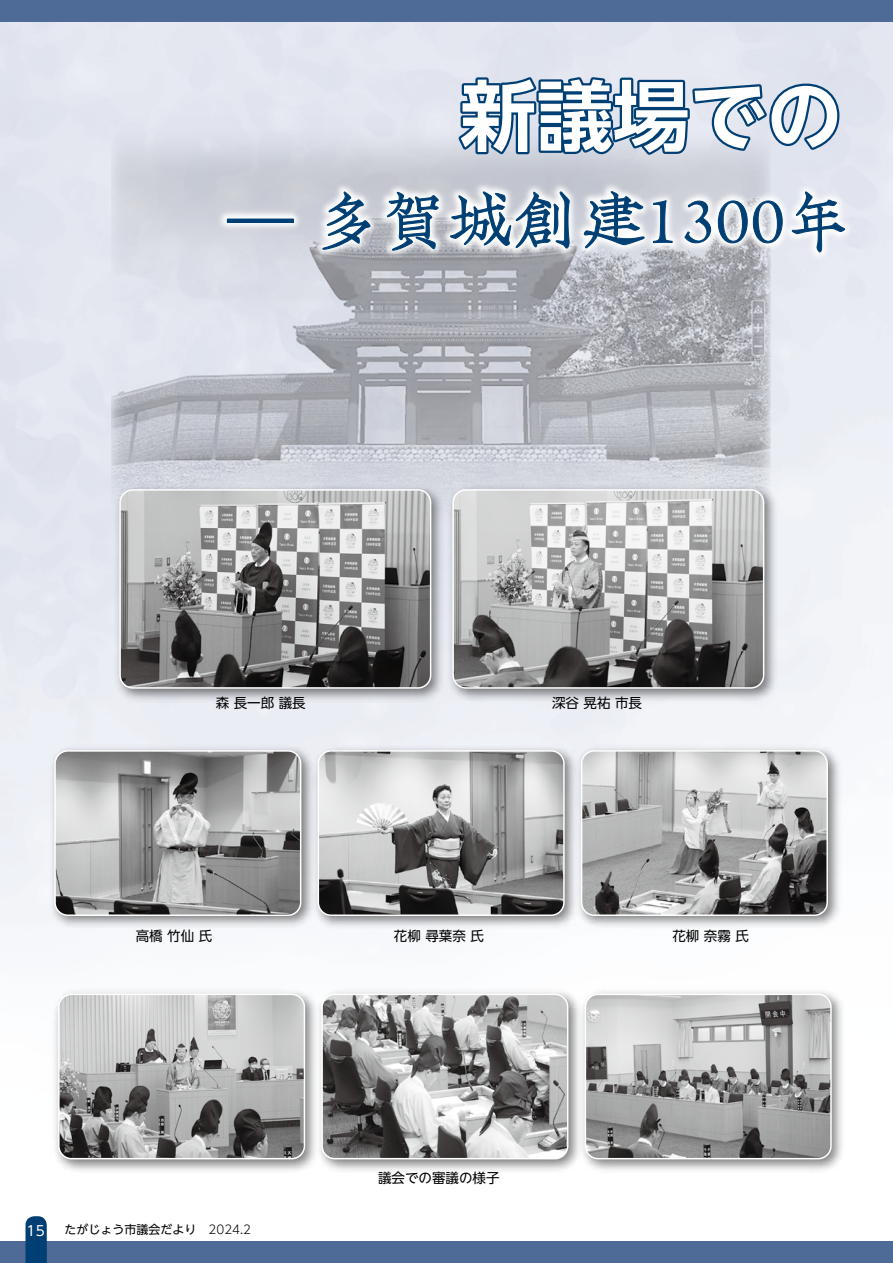
<style>
.page{position:relative;width:893px;height:1263px;background:#fff}
.page>*{position:absolute;margin:0;border:0;box-sizing:border-box;transform-origin:0 0}
.t1{font:700 76.5px "UD Shin Go NT Pro De";color:#fff}
.t2{font:500 66px "P Kamome Ryuso Std";color:#003f73}
.t3{font:13.8px "UD Shin Go NT Pro";color:#fff}
.t4{font:13.5px "UD Shin Go NT Pro";color:#000}
.t5{font:12px "UD Shin Go NT Pro";color:#000}
.t6{font:300 12px "UD Shin Go NT Pro";color:#000}
</style>
<div class="page">
<img style="left:0;top:21px;width:893px;height:1221px">
<img style="left:111px;top:117px;width:659px;height:323px">
<svg style="left:455px;top:73px;width:387px;height:55px;background:#7998b5"></svg>
<img style="left:163px;top:128px;width:730px;height:192px">
<svg style="left:322px;top:191px;width:49px;height:59px"></svg>
<svg style="left:387px;top:192px;width:52px;height:59px"></svg>
<svg style="left:450px;top:190px;width:120px;height:78px"></svg>
<svg style="left:583px;top:191px;width:62px;height:58px"></svg>
<svg style="left:653px;top:200px;width:20px;height:43px"></svg>
<svg style="left:684px;top:200px;width:27px;height:44px"></svg>
<svg style="left:718px;top:200px;width:65px;height:44px"></svg>
<svg style="left:791px;top:191px;width:54px;height:66px"></svg>
<img style="left:12px;top:716px;width:252px;height:184px">
<img style="left:55px;top:751px;width:209px;height:149px">
<div style="left:54px;top:750px;width:247px;height:166px;border:2px solid #fff;border-radius:13px"></div>
<img style="left:264px;top:741px;width:368px;height:213px">
<img style="left:318px;top:751px;width:170px;height:162px">
<div style="left:318px;top:750px;width:247px;height:166px;border:2px solid #fff;border-radius:13px"></div>
<img style="left:488px;top:692px;width:363px;height:252px">
<img style="left:582px;top:751px;width:245px;height:164px">
<div style="left:581px;top:750px;width:247px;height:166px;border:2px solid #fff;border-radius:13px"></div>
<img style="left:51px;top:435px;width:446px;height:306px">
<img style="left:120px;top:490px;width:246px;height:198px">
<div style="left:119px;top:489px;width:312px;height:200px;border:2px solid #fff;border-radius:13px"></div>
<img style="left:366px;top:440px;width:438px;height:301px">
<img style="left:453px;top:490px;width:311px;height:198px">
<div style="left:452px;top:489px;width:312px;height:200px;border:2px solid #fff;border-radius:13px"></div>
<img style="left:570px;top:981px;width:281px;height:197px">
<img style="left:587px;top:994px;width:244px;height:165px">
<div style="left:585px;top:993px;width:247px;height:166px;border:2px solid #fff;border-radius:13px"></div>
<img style="left:411px;top:984px;width:176px;height:194px">
<img style="left:411px;top:994px;width:157px;height:165px">
<div style="left:321px;top:993px;width:247px;height:166px;border:2px solid #fff;border-radius:13px"></div>
<img style="left:0;top:900px;width:411px;height:285px">
<img style="left:59px;top:994px;width:245px;height:165px">
<div style="left:58px;top:993px;width:247px;height:166px;border:2px solid #fff;border-radius:13px"></div>
<div style="left:0;top:1242px;width:893px;height:21px;background:#4e6a96"></div>
<div style="left:0;top:0;width:893px;height:21px;background:#4e6a96"></div>
<svg style="left:26px;top:1216px;width:21px;height:47px"></svg>
<h1 class="t1" style="left:460px;top:54px;width:461px">新議場での　</h1>
<h2 class="t2" style="left:227px;top:174px;width:691px">― 多賀城創建1300年　</h2>
<p class="t4" style="left:216px;top:692px;width:91px">森長一郎議長</p>
<p class="t4" style="left:136px;top:925px;width:78px">高橋竹仙氏</p>
<p class="t4" style="left:552px;top:692px;width:91px">深谷晃祐市長</p>
<p class="t4" style="left:394px;top:925px;width:91px">花柳尋葉奈氏</p>
<p class="t4" style="left:672px;top:925px;width:78px">花柳奈霧氏</p>
<p class="t3" style="left:27px;top:1219px;width:20px">15</p>
<p class="t5" style="left:64px;top:1220px;width:133px">たがじょう市議会だより</p>
<p class="t6" style="left:208px;top:1220px;width:44px">2024.2</p>
<p class="t4" style="left:378px;top:1166px;width:123px">議会での審議の様子</p>
</div>
